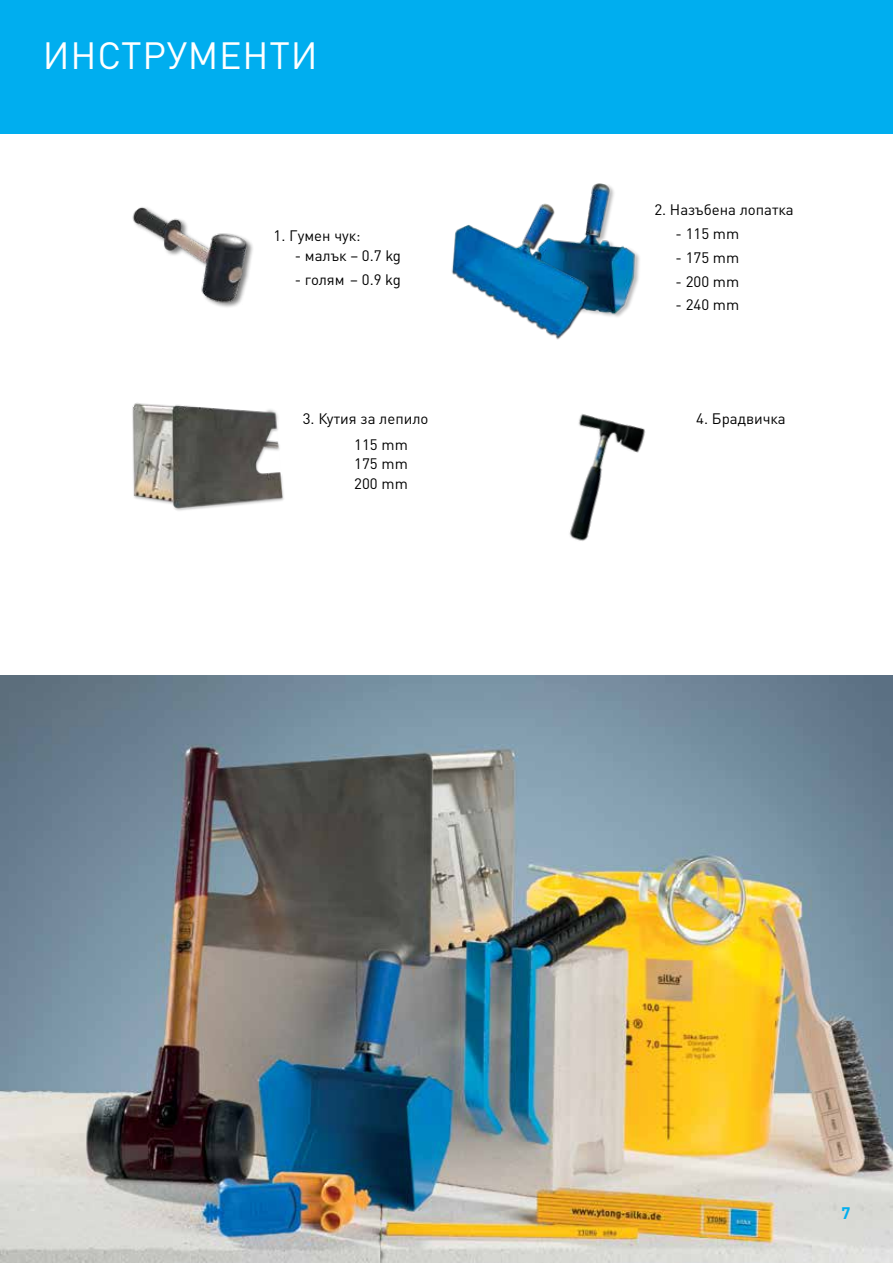
<style>
.page{position:relative;width:893px;height:1263px;background:#fff}
.page>*{position:absolute;margin:0;border:0;box-sizing:border-box;transform-origin:0 0}
.t1{font:37.5px "DIN Pro";letter-spacing:.02em;color:#fff}
.t2{font:700 16.5px "DIN Pro";color:#00aeef}
.t3{font:15px/25.5px "DIN Pro";color:#000}
</style>
<div class="page">
<img style="left:0;top:675px;width:893px;height:588px">
<div style="left:0;top:0;width:893px;height:133px;background:#00aeef"></div>
<img style="left:453px;top:133px;width:347px;height:162px">
<img style="left:451px;top:199px;width:182px;height:141px">
<img style="left:132px;top:207px;width:121px;height:100px">
<img style="left:132px;top:403px;width:152px;height:108px">
<img style="left:569px;top:414px;width:76px;height:127px">
<h1 class="t1" style="left:43px;top:26px;width:276px">ИНСТРУМЕНТИ</h1>
<p class="t3" style="left:274px;top:222px;width:89px">1. Гумен чук:</p>
<p class="t3" style="left:295px;top:241px;width:108px">- малък – 0.7 kg</p>
<p class="t3" style="left:295px;top:265px;width:108px">- голям – 0.9 kg</p>
<p class="t3" style="left:354px;top:405px;width:76px;text-indent:-52px">3. Кутия за лепило<br>115 mm</p>
<p class="t3" style="left:354px;top:453px;width:55px;line-height:19.5px">175 mm<br>200 mm</p>
<p class="t3" style="left:654px;top:196px;width:141px">2. Назъбена лопатка</p>
<p class="t3" style="left:676px;top:220px;width:65px">- 115 mm</p>
<p class="t3" style="left:676px;top:243px;width:65px">- 175 mm</p>
<p class="t3" style="left:676px;top:267px;width:65px">- 200 mm</p>
<p class="t3" style="left:676px;top:291px;width:65px">- 240 mm</p>
<p class="t3" style="left:696px;top:405px;width:91px">4. Брадвичка</p>
<p class="t2" style="left:841px;top:1200px;width:10px">7</p>
</div>
